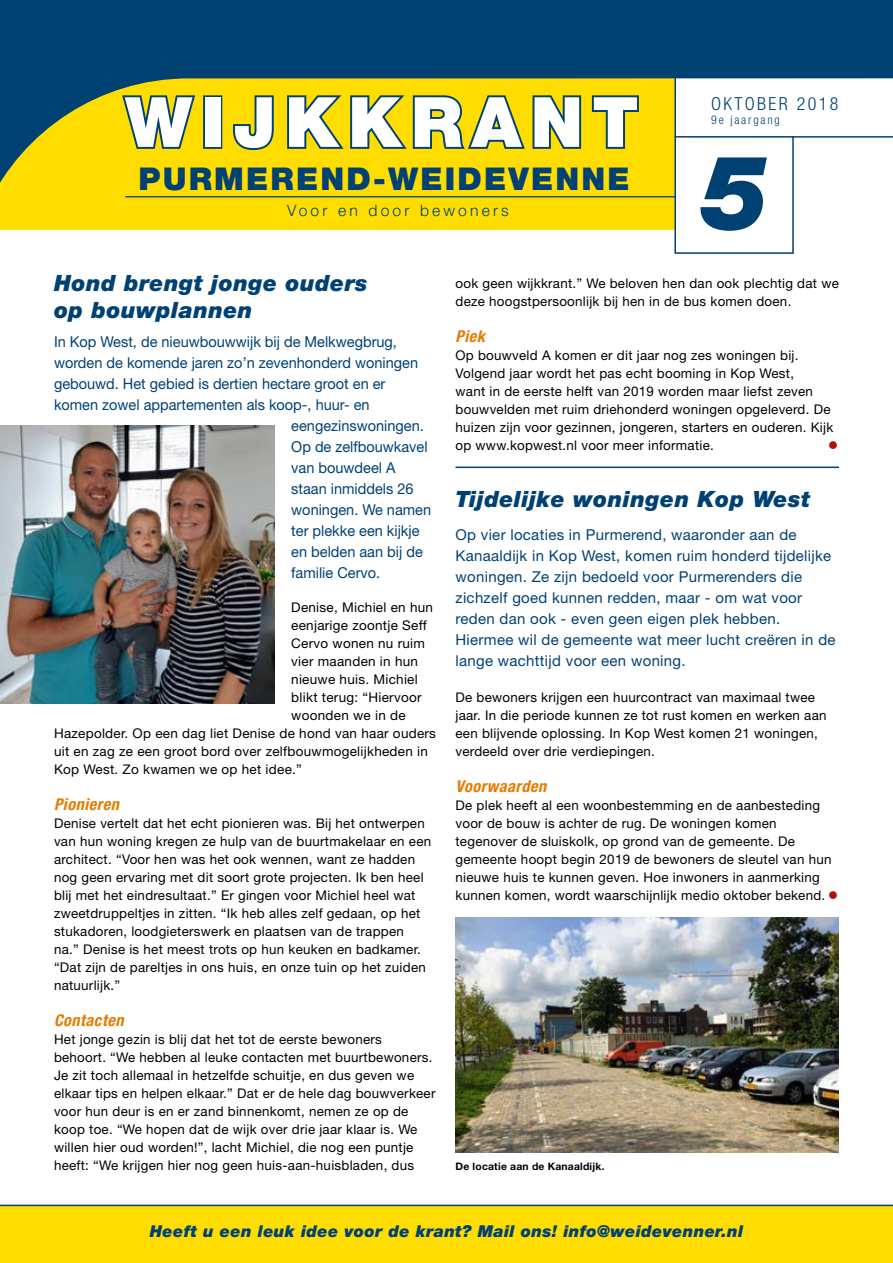
<style>
.page{position:relative;width:893px;height:1263px;background:#fff}
.page>*{position:absolute;margin:0;border:0;box-sizing:border-box;transform-origin:0 0}
.t1{font:italic 900 104.1px "Helvetica Neue";color:#004174}
.t2{font:900 69.45px "Helvetica Neue";letter-spacing:.13em;color:#fff}
.t3{font:900 31.5px "Helvetica Neue";letter-spacing:.07em;color:#004174}
.H1__Kop{font:italic 900 22.5px "Helvetica Neue";letter-spacing:.02em;color:#004174}
.t4{font:300 condensed 18px "Helvetica Neue";letter-spacing:.13em;color:#004174}
.t5{font:italic 900 16.35px "Helvetica Neue";letter-spacing:.02em;color:#004174}
.H2__Subkop{font:italic 700 condensed 16.35px "Helvetica Neue";letter-spacing:.03em;color:#e77b00}
.t6{font:300 15.75px "Helvetica Neue";letter-spacing:.2em;color:#004174}
.H__Introtekst{font:15px "Helvetica Neue";color:#004174}
.H__Introtekst-2{font:15px/21px "Helvetica Neue";letter-spacing:.02em;color:#004174}
.P__Tekst_plat{font:13.35px/18px "Helvetica Neue";letter-spacing:.02em;color:#000}
.P__Tekst_plat-2{font:13.35px "Wingdings";color:#b20e10}
.t7{font:300 condensed 12px "Helvetica Neue";letter-spacing:.15em;color:#004174}
.t8{font:700 10.35px "Helvetica Neue";letter-spacing:.02em;color:#000}
.s1{color:#b20e10}
</style>
<div class="page">
<div style="left:0;top:77px;width:675px;height:153px;background:#fd0"></div>
<svg style="left:0;top:0;width:893px;height:198px;fill:#004174"></svg>
<hr style="left:793px;top:136px;width:100px;height:2px;background:#004174">
<hr style="left:674px;top:78px;width:2px;height:59px;background:#004174">
<svg style="left:120px;top:92px;width:77px;height:59px"></svg>
<div style="left:203px;top:95px;width:19px;height:54px;border:4px solid #004174"></div>
<svg style="left:231px;top:93px;width:45px;height:59px"></svg>
<svg style="left:285px;top:93px;width:298px;height:59px"></svg>
<svg style="left:590px;top:93px;width:51px;height:58px"></svg>
<hr style="left:125px;top:196px;width:550px;height:1px;background:#004174">
<div style="left:0;top:1206px;width:893px;height:57px;background:#fd0"></div>
<hr style="left:0;top:1205px;width:893px;height:1px;background:#004174">
<div style="left:674px;top:136px;width:120px;height:118px;border:2px solid #004174"></div>
<img style="left:0;top:426px;width:274px;height:277px">
<hr style="left:455px;top:467px;width:384px;height:1px;background:#004174">
<img style="left:455px;top:917px;width:384px;height:235px">
<h2 class="t2" style="left:125px;top:81px;width:515px">WIJKKRANT</h2>
<h3 class="t3" style="left:138px;top:160px;width:493px">PURMEREND-WEIDEVENNE</h3>
<p class="t6" style="left:287px;top:200px;width:223px">Voor en door bewoners</p>
<h3 class="t4" style="left:711px;top:93px;width:129px">OKTOBER 2018</h3>
<p class="t7" style="left:711px;top:113px;width:70px">9e jaargang</p>
<h1 class="t1" style="left:700px;top:129px;width:71px">5</h1>
<h1 class="H1__Kop" style="left:54px;top:269px;width:315px">Hond brengt jonge ouders</h1>
<h1 class="H1__Kop" style="left:54px;top:296px;width:200px">op bouwplannen</h1>
<p class="H__Introtekst" style="left:54px;top:332px;width:345px">In Kop West, de nieuwbouwwijk bij de Melkwegbrug,</p>
<p class="H__Introtekst" style="left:54px;top:353px;width:366px">worden de komende jaren zo’n zevenhonderd woningen</p>
<p class="H__Introtekst" style="left:54px;top:374px;width:333px">gebouwd. Het gebied is dertien hectare groot en er</p>
<p class="H__Introtekst" style="left:54px;top:395px;width:317px">komen zowel appartementen als koop-, huur- en</p>
<p class="H__Introtekst" style="left:291px;top:416px;width:134px">eengezinswoningen.</p>
<p class="H__Introtekst" style="left:291px;top:437px;width:138px">Op de zelfbouwkavel</p>
<p class="H__Introtekst" style="left:291px;top:458px;width:106px">van bouwdeel A</p>
<p class="H__Introtekst" style="left:291px;top:479px;width:124px">staan inmiddels 26</p>
<p class="H__Introtekst" style="left:291px;top:500px;width:141px">woningen. We namen</p>
<p class="H__Introtekst" style="left:291px;top:521px;width:130px">ter plekke een kijkje</p>
<p class="H__Introtekst" style="left:291px;top:542px;width:133px">en belden aan bij de</p>
<p class="H__Introtekst" style="left:291px;top:563px;width:90px">familie Cervo.</p>
<p class="P__Tekst_plat" style="left:291px;top:598px;width:143px">Denise, Michiel en hun</p>
<p class="P__Tekst_plat" style="left:291px;top:616px;width:137px">eenjarige zoontje Seff</p>
<p class="P__Tekst_plat" style="left:291px;top:634px;width:135px">Cervo wonen nu ruim</p>
<p class="P__Tekst_plat" style="left:291px;top:652px;width:128px">vier maanden in hun</p>
<p class="P__Tekst_plat" style="left:291px;top:670px;width:128px">nieuwe huis. Michiel</p>
<p class="P__Tekst_plat" style="left:291px;top:688px;width:132px">blikt terug: “Hiervoor</p>
<p class="P__Tekst_plat" style="left:291px;top:706px;width:116px">woonden we in de</p>
<p class="P__Tekst_plat" style="left:54px;top:724px;width:384px">Hazepolder. Op een dag liet Denise de hond van haar ouders</p>
<p class="P__Tekst_plat" style="left:54px;top:742px;width:375px">uit en zag ze een groot bord over zelfbouwmogelijkheden in</p>
<p class="P__Tekst_plat" style="left:54px;top:760px;width:249px">Kop West. Zo kwamen we op het idee.”</p>
<h2 class="H2__Subkop" style="left:54px;top:794px;width:67px">Pionieren</h2>
<p class="P__Tekst_plat" style="left:54px;top:814px;width:379px">Denise vertelt dat het echt pionieren was. Bij het ontwerpen van hun woning kregen ze hulp van de buurtmakelaar en een architect. “Voor hen was het ook wennen, want ze hadden nog geen ervaring met dit soort grote projecten. Ik ben heel blij met het eindresultaat.” Er gingen voor Michiel heel wat zweetdruppeltjes in zitten. “Ik heb alles zelf gedaan, op het stukadoren, loodgieterswerk en plaatsen van de trappen na.” Denise is het meest trots op hun keuken en badkamer. “Dat zijn de pareltjes in ons huis, en onze tuin op het zuiden natuurlijk.”</p>
<h2 class="H2__Subkop" style="left:54px;top:1010px;width:71px">Contacten</h2>
<p class="P__Tekst_plat" style="left:54px;top:1030px;width:383px">Het jonge gezin is blij dat het tot de eerste bewoners behoort. “We hebben al leuke contacten met buurtbewoners.<br>Je zit toch allemaal in hetzelfde schuitje, en dus geven we elkaar tips en helpen elkaar.” Dat er de hele dag bouwverkeer voor hun deur is en er zand binnenkomt, nemen ze op de koop toe. “We hopen dat de wijk over drie jaar klaar is. We willen hier oud worden!”, lacht Michiel, die nog een puntje heeft: “We krijgen hier nog geen huis-aan-huisbladen, dus</p>
<p class="P__Tekst_plat" style="left:455px;top:274px;width:385px">ook geen wijkkrant.” We beloven hen dan ook plechtig dat we deze hoogstpersoonlijk bij hen in de bus komen doen.</p>
<h2 class="H2__Subkop" style="left:455px;top:326px;width:31px">Piek</h2>
<p class="P__Tekst_plat" style="left:455px;top:346px;width:379px">Op bouwveld A komen er dit jaar nog zes woningen bij.<br>Volgend jaar wordt het pas echt booming in Kop West,<br>want in de eerste helft van 2019 worden maar liefst zeven bouwvelden met ruim driehonderd woningen opgeleverd. De huizen zijn voor gezinnen, jongeren, starters en ouderen. Kijk op www.kopwest.nl voor meer informatie.</p>
<p class="P__Tekst_plat-2" style="left:828px;top:438px;width:11px">●</p>
<h1 class="H1__Kop" style="left:455px;top:485px;width:356px">Tijdelijke woningen Kop West</h1>
<p class="H__Introtekst-2" style="left:455px;top:524px;width:382px">Op vier locaties in Purmerend, waaronder aan de Kanaaldijk in Kop West, komen ruim honderd tijdelijke woningen. Ze zijn bedoeld voor Purmerenders die zichzelf goed kunnen redden, maar - om wat voor reden dan ook - even geen eigen plek hebben.<br>Hiermee wil de gemeente wat meer lucht creëren in de lange wachttijd voor een woning.</p>
<p class="P__Tekst_plat" style="left:455px;top:688px;width:373px">De bewoners krijgen een huurcontract van maximaal twee jaar. In die periode kunnen ze tot rust komen en werken aan een blijvende oplossing. In Kop West komen 21 woningen, verdeeld over drie verdiepingen.</p>
<h2 class="H2__Subkop" style="left:455px;top:776px;width:92px">Voorwaarden</h2>
<p class="P__Tekst_plat" style="left:455px;top:796px;width:384px">De plek heeft al een woonbestemming en de aanbesteding voor de bouw is achter de rug. De woningen komen tegenover de sluiskolk, op grond van de gemeente. De gemeente hoopt begin 2019 de bewoners de sleutel van hun nieuwe huis te kunnen geven. Hoe inwoners in aanmerking kunnen komen, wordt waarschijnlijk medio oktober bekend. <span class="s1">●</span></p>
<p class="t8" style="left:455px;top:1160px;width:151px">De locatie aan de Kanaaldijk.</p>
<p class="t5" style="left:150px;top:1221px;width:595px">Heeft u een leuk idee voor de krant? Mail ons! info@weidevenner.nl</p>
</div>
